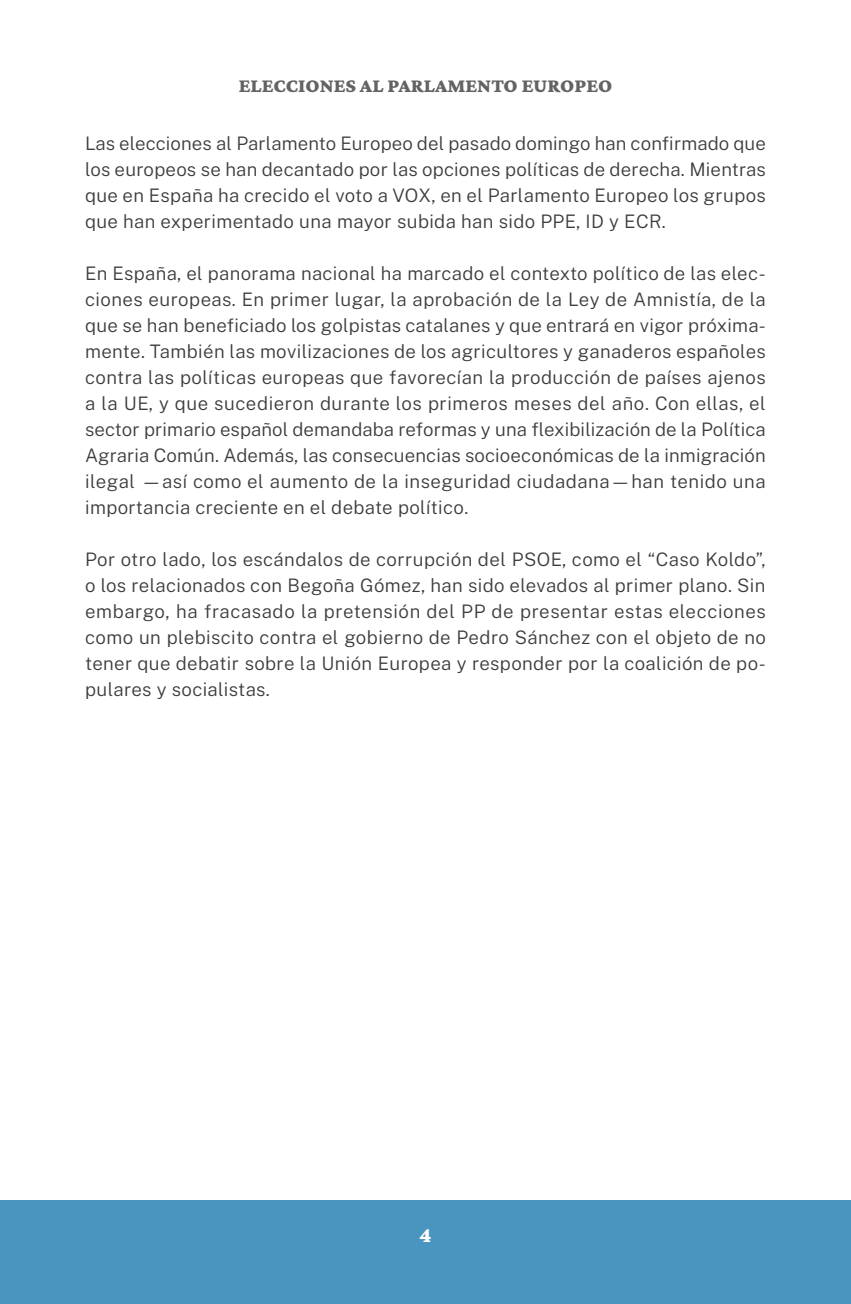
<style>
.page{position:relative;width:851px;height:1304px;background:#fff}
.page>*{position:absolute;margin:0;border:0;box-sizing:border-box;transform-origin:0 0}
.t1{font:900 22px "Crimson Pro";color:#fff}
.t2{font:900 20px "Crimson Pro";color:#646363}
.t3{font:300 18.6px/26px "Public Sans";letter-spacing:.02em;color:#3c3c3b;text-align:justify}
</style>
<div class="page">
<div style="left:0;top:1200px;width:850px;height:104px;background:#4995c0"></div>
<p class="t2" style="left:239px;top:72px;width:375px">ELECCIONES AL PARLAMENTO EUROPEO</p>
<p class="t3" style="left:85px;top:129px;width:682px">Las elecciones al Parlamento Europeo del pasado domingo han confirmado que los europeos se han decantado por las opciones políticas de derecha. Mientras que en España ha crecido el voto a VOX, en el Parlamento Europeo los grupos que han experimentado una mayor subida han sido PPE, ID y ECR.</p>
<p class="t3" style="left:85px;top:259px;width:682px">En España, el panorama nacional ha marcado el contexto político de las elec&shy;ciones europeas. En primer lugar, la aprobación de la Ley de Amnistía, de la que se han beneficiado los golpistas catalanes y que entrará en vigor próxima&shy;mente. También las movilizaciones de los agricultores y ganaderos españoles contra las políticas europeas que favorecían la producción de países ajenos a la UE, y que sucedieron durante los primeros meses del año. Con ellas, el sector primario español demandaba reformas y una flexibilización de la Política Agraria Común. Además, las consecuencias socioeconómicas de la inmigración ilegal —así como el aumento de la inseguridad ciudadana—han tenido una importancia creciente en el debate político.</p>
<p class="t3" style="left:85px;top:545px;width:682px">Por otro lado, los escándalos de corrupción del PSOE, como el “Caso Koldo”, o los relacionados con Begoña Gómez, han sido elevados al primer plano. Sin embargo, ha fracasado la pretensión del PP de presentar estas elecciones como un plebiscito contra el gobierno de Pedro Sánchez con el objeto de no tener que debatir sobre la Unión Europea y responder por la coalición de po&shy;pulares y socialistas.</p>
<p class="t1" style="left:419px;top:1221px;width:14px">4</p>
</div>
